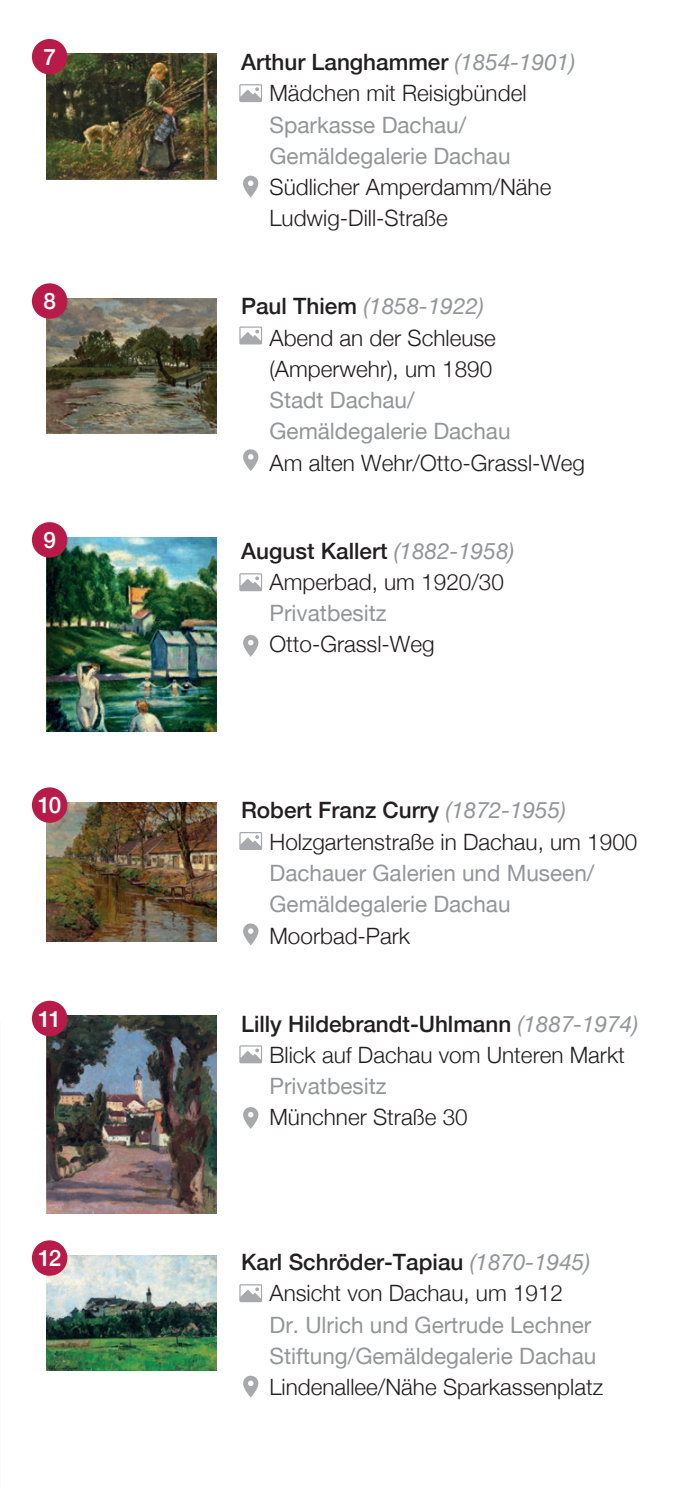
<style>
.page{position:relative;width:695px;height:1489px;background:#fff}
.page>*{position:absolute;margin:0;border:0;box-sizing:border-box;transform-origin:0 0}
.t1{font:300 22.5px/31.2px "Helvetica Neue";color:#231f20}
.t2{font:22.5px/31.2px "Helvetica Neue";color:#939598}
.t3{font:500 22.5px "Helvetica Neue";color:#fff}
.s1{font-weight:500}
.s2{font-weight:400;font-style:italic;color:#939598}
</style>
<div class="page">
<img style="left:46px;top:54px;width:170px;height:125px">
<div style="left:32px;top:39px;width:35px;height:35px;background:#b81b49;border-radius:50%"></div>
<svg style="left:239px;top:84px;width:23px;height:18px"></svg>
<svg style="left:243px;top:175px;width:15px;height:22px"></svg>
<img style="left:46px;top:298px;width:170px;height:135px">
<div style="left:32px;top:283px;width:35px;height:36px;background:#b81b49;border-radius:50%"></div>
<svg style="left:239px;top:326px;width:23px;height:18px"></svg>
<svg style="left:243px;top:449px;width:15px;height:22px"></svg>
<img style="left:46px;top:537px;width:170px;height:194px">
<div style="left:32px;top:522px;width:35px;height:35px;background:#b81b49;border-radius:50%"></div>
<svg style="left:239px;top:573px;width:23px;height:18px"></svg>
<svg style="left:243px;top:635px;width:15px;height:22px"></svg>
<img style="left:46px;top:802px;width:170px;height:139px">
<div style="left:32px;top:787px;width:35px;height:35px;background:#b81b49;border-radius:50%"></div>
<svg style="left:239px;top:832px;width:23px;height:18px"></svg>
<svg style="left:243px;top:923px;width:15px;height:22px"></svg>
<img style="left:46px;top:1015px;width:170px;height:198px">
<div style="left:32px;top:1000px;width:35px;height:36px;background:#b81b49;border-radius:50%"></div>
<svg style="left:239px;top:1045px;width:23px;height:18px"></svg>
<svg style="left:243px;top:1107px;width:15px;height:21px"></svg>
<img style="left:46px;top:1255px;width:170px;height:115px">
<div style="left:32px;top:1240px;width:35px;height:35px;background:#b81b49;border-radius:50%"></div>
<svg style="left:239px;top:1284px;width:23px;height:17px"></svg>
<svg style="left:243px;top:1375px;width:15px;height:22px"></svg>
<p class="t3" style="left:43px;top:39px;width:14px">7</p>
<p class="t1" style="left:269px;top:45px;width:307px;text-indent:-28px"><span class="s1">Arthur Langhammer</span> <span class="s2">(1854-1901)<br></span>Mädchen mit Reisigbündel</p>
<p class="t2" style="left:269px;top:110px;width:242px">Sparkasse Dachau/<br>Gemäldegalerie Dachau</p>
<p class="t1" style="left:269px;top:170px;width:283px">Südlicher Amperdamm/Nähe<br>Ludwig-Dill-Straße</p>
<p class="t3" style="left:43px;top:283px;width:14px">8</p>
<p class="t1" style="left:269px;top:289px;width:228px;text-indent:-28px"><span class="s1">Paul Thiem</span> <span class="s2">(1858-1922)<br></span>Abend an der Schleuse (Amperwehr), um 1890</p>
<p class="t2" style="left:269px;top:386px;width:242px">Stadt Dachau/<br>Gemäldegalerie Dachau</p>
<p class="t1" style="left:269px;top:445px;width:317px">Am alten Wehr/Otto-Grassl-Weg</p>
<p class="t3" style="left:43px;top:522px;width:14px">9</p>
<p class="t1" style="left:269px;top:533px;width:246px;text-indent:-28px"><span class="s1">August Kallert</span> <span class="s2">(1882-1958)<br></span>Amperbad, um 1920/30</p>
<p class="t2" style="left:269px;top:599px;width:119px">Privatbesitz</p>
<p class="t1" style="left:269px;top:627px;width:166px">Otto-Grassl-Weg</p>
<p class="t3" style="left:38px;top:787px;width:25px">10</p>
<p class="t1" style="left:269px;top:793px;width:369px;text-indent:-28px"><span class="s1">Robert Franz Curry</span> <span class="s2">(1872-1955)<br></span>Holzgartenstraße in Dachau, um 1900</p>
<p class="t2" style="left:269px;top:858px;width:326px">Dachauer Galerien und Museen/<br>Gemäldegalerie Dachau</p>
<p class="t1" style="left:269px;top:918px;width:142px">Moorbad-Park</p>
<p class="t3" style="left:38px;top:1000px;width:25px">11</p>
<p class="t1" style="left:269px;top:1006px;width:370px;text-indent:-28px"><span class="s1">Lilly Hildebrandt-Uhlmann</span> <span class="s2">(1887-1974)<br></span>Blick auf Dachau vom Unteren Markt</p>
<p class="t2" style="left:269px;top:1071px;width:119px">Privatbesitz</p>
<p class="t1" style="left:269px;top:1099px;width:200px">Münchner Straße 30</p>
<p class="t3" style="left:38px;top:1239px;width:25px">12</p>
<p class="t1" style="left:241px;top:1244px;width:350px;text-align:center"><span class="s1">Karl Schröder-Tapiau</span> <span class="s2">(1870-1945)<br></span>Ansicht von Dachau, um 1912</p>
<p class="t2" style="left:269px;top:1310px;width:328px">Dr. Ulrich und Gertrude Lechner<br>Stiftung/Gemäldegalerie Dachau</p>
<p class="t1" style="left:269px;top:1369px;width:335px">Lindenallee/Nähe Sparkassenplatz</p>
</div>
